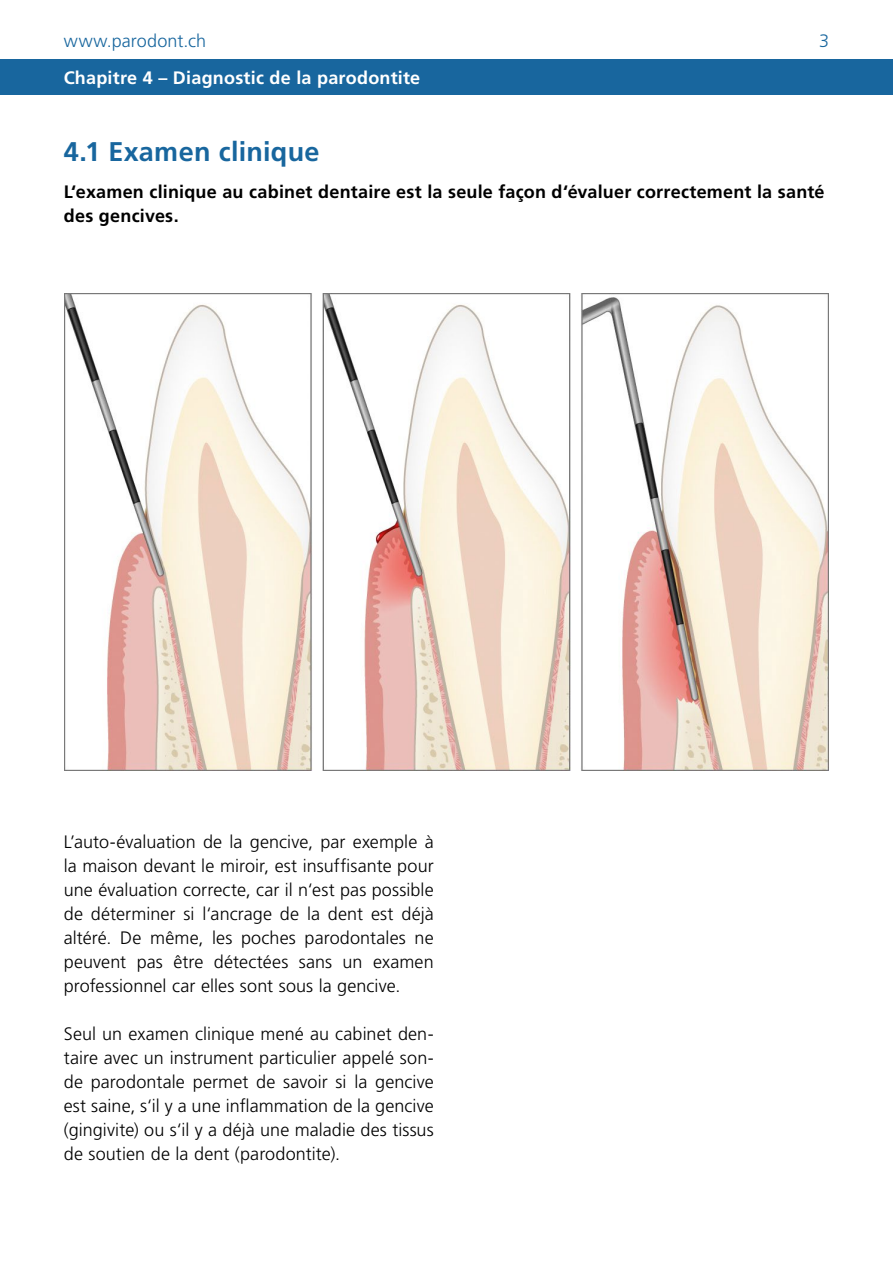
<style>
.page{position:relative;width:893px;height:1263px;background:#fff}
.page>*{position:absolute;margin:0;border:0;box-sizing:border-box;transform-origin:0 0}
.t1{font:700 27px "Frutiger";letter-spacing:.01em;color:#18669e}
.t2{font:300 18px/24px "Frutiger";letter-spacing:.005em;color:#000;text-align:justify}
.t3{font:700 18px/24px "Frutiger";letter-spacing:.015em;color:#000}
.t4{font:700 18px "Frutiger";letter-spacing:.015em;color:#fff}
.t5{font:300 18px "Frutiger";letter-spacing:.005em;color:#18669e}
</style>
<div class="page">
<div style="left:0;top:60px;width:893px;height:35px;background:#18669e"></div>
<img style="left:65px;top:293px;width:763px;height:478px">
<p class="t5" style="left:64px;top:30px;width:144px">www.parodont.ch</p>
<p class="t5" style="left:819px;top:30px;width:12px">3</p>
<p class="t4" style="left:64px;top:67px;width:358px">Chapitre 4 – Diagnostic de la parodontite</p>
<h1 class="t1" style="left:64px;top:136px;width:257px">4.1 Examen clinique</h1>
<p class="t3" style="left:64px;top:179px;width:762px">L‘examen clinique au cabinet dentaire est la seule façon d‘évaluer correctement la santé des gencives.</p>
<p class="t2" style="left:64px;top:829px;width:371px">L’auto-évaluation de la gencive, par exemple à la maison devant le miroir, est insuffisante pour une évaluation correcte, car il n‘est pas possible de déterminer si l‘ancrage de la dent est déjà altéré. De même, les poches parodontales ne peuvent pas être détectées sans un examen professionnel car elles sont sous la gencive.</p>
<p class="t2" style="left:64px;top:1022px;width:371px">Seul un examen clinique mené au cabinet den&shy;taire avec un instrument particulier appelé son&shy;de parodontale permet de savoir si la gencive est saine, s‘il y a une inflammation de la gencive (gingivite) ou s‘il y a déjà une maladie des tissus de soutien de la dent (parodontite).</p>
</div>
